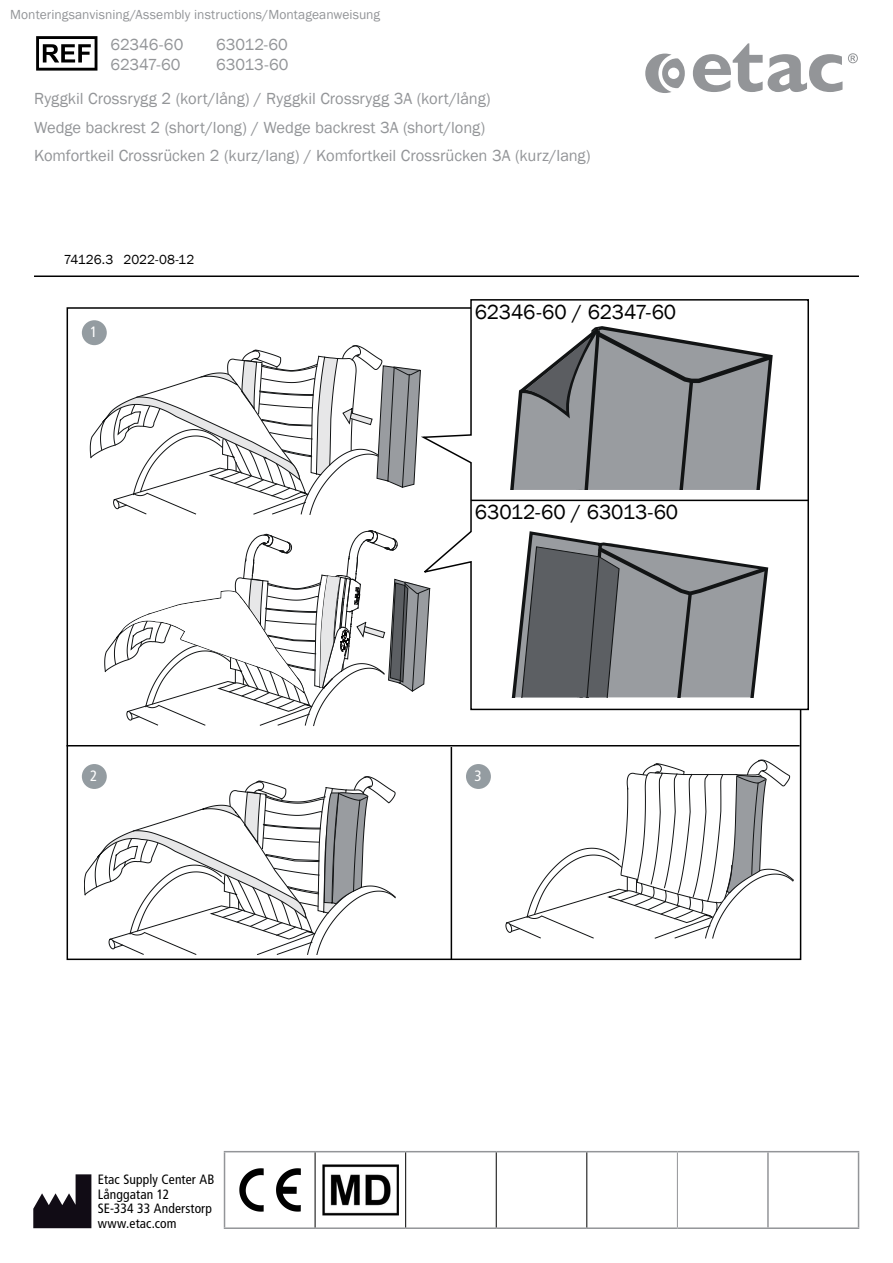
<style>
.page{position:relative;width:893px;height:1263px;background:#fff}
.page>*{position:absolute;margin:0;border:0;box-sizing:border-box;transform-origin:0 0}
.t1{font:21px "Franklin Gothic";letter-spacing:-.005em;color:#000}
.t2{font:16.5px/28.3px "Franklin Gothic";letter-spacing:-.005em;color:#939598}
.t3{font:condensed 15px "Frutiger LT Pro";color:#fff}
.t4{font:condensed 13.5px/14.7px "Frutiger LT Pro";letter-spacing:.01em;color:#000}
.t5{font:13.5px "Franklin Gothic";letter-spacing:.005em;color:#939598}
.t6{font:13.5px "Franklin Gothic";color:#000}
</style>
<div class="page">
<svg style="left:848px;top:53px;width:10px;height:10px"></svg>
<svg style="left:693px;top:43px;width:149px;height:49px"></svg>
<svg style="left:645px;top:54px;width:40px;height:39px"></svg>
<hr style="left:224px;top:1152px;width:1px;height:75px;background:#939598">
<hr style="left:224px;top:1151px;width:91px;height:1px;background:#939598">
<hr style="left:224px;top:1227px;width:91px;height:2px;background:#939598">
<hr style="left:315px;top:1151px;width:91px;height:1px;background:#939598">
<hr style="left:406px;top:1151px;width:90px;height:1px;background:#939598">
<hr style="left:496px;top:1151px;width:91px;height:1px;background:#939598">
<hr style="left:315px;top:1227px;width:91px;height:2px;background:#939598">
<hr style="left:406px;top:1227px;width:90px;height:2px;background:#939598">
<hr style="left:496px;top:1227px;width:91px;height:2px;background:#939598">
<hr style="left:587px;top:1151px;width:90px;height:1px;background:#939598">
<hr style="left:587px;top:1227px;width:90px;height:2px;background:#939598">
<hr style="left:677px;top:1151px;width:91px;height:1px;background:#939598">
<hr style="left:768px;top:1151px;width:91px;height:1px;background:#939598">
<hr style="left:767px;top:1152px;width:2px;height:75px;background:#939598">
<hr style="left:858px;top:1152px;width:1px;height:75px;background:#939598">
<hr style="left:677px;top:1227px;width:91px;height:2px;background:#939598">
<hr style="left:768px;top:1227px;width:91px;height:2px;background:#939598">
<hr style="left:315px;top:1152px;width:1px;height:75px;background:#000">
<hr style="left:405px;top:1152px;width:1px;height:75px;background:#000">
<hr style="left:496px;top:1152px;width:1px;height:75px;background:#000">
<hr style="left:587px;top:1152px;width:1px;height:75px;background:#000">
<hr style="left:677px;top:1152px;width:1px;height:75px;background:#939598">
<svg style="left:33px;top:1174px;width:58px;height:54px"></svg>
<svg style="left:239px;top:1168px;width:25px;height:44px"></svg>
<svg style="left:276px;top:1168px;width:25px;height:43px"></svg>
<img style="left:322px;top:1164px;width:77px;height:51px">
<hr style="left:34px;top:275px;width:825px;height:2px;background:#000">
<svg style="left:36px;top:36px;width:61px;height:35px"></svg>
<svg style="left:90px;top:345px;width:328px;height:170px"></svg>
<svg style="left:81px;top:776px;width:314px;height:179px"></svg>
<svg style="left:506px;top:760px;width:288px;height:178px"></svg>
<hr style="left:67px;top:745px;width:733px;height:1px;background:#000">
<hr style="left:451px;top:747px;width:1px;height:213px;background:#000">
<svg style="left:418px;top:299px;width:391px;height:412px"></svg>
<svg style="left:496px;top:324px;width:279px;height:166px"></svg>
<svg style="left:485px;top:529px;width:285px;height:168px"></svg>
<hr style="left:471px;top:500px;width:337px;height:1px;background:#000">
<div style="left:82px;top:320px;width:25px;height:25px;background:#949ca1;border-radius:50%"></div>
<div style="left:82px;top:764px;width:25px;height:25px;background:#949ca1;border-radius:50%"></div>
<div style="left:466px;top:764px;width:25px;height:25px;background:#949ca1;border-radius:50%"></div>
<svg style="left:104px;top:530px;width:327px;height:196px"></svg>
<p class="t5" style="left:10px;top:6px;width:371px">Monteringsanvisning/Assembly instructions/Montageanweisung</p>
<p class="t2" style="left:111px;top:35px;width:74px;line-height:19.8px">62346-60<br>62347-60</p>
<p class="t2" style="left:216px;top:35px;width:74px;line-height:19.8px">63012-60<br>63013-60</p>
<p class="t2" style="left:34px;top:85px;width:558px">Ryggkil Crossrygg 2 (kort/lång) / Ryggkil Crossrygg 3A (kort/lång)<br>Wedge backrest 2 (short/long) / Wedge backrest 3A (short/long)<br>Komfortkeil Crossrücken 2 (kurz/lang) / Komfortkeil Crossrücken 3A (kurz/lang)</p>
<p class="t6" style="left:64px;top:251px;width:132px">74126.3 2022-08-12</p>
<p class="t3" style="left:90px;top:323px;width:9px">1</p>
<p class="t1" style="left:475px;top:299px;width:203px">62346-60 / 62347-60</p>
<p class="t1" style="left:475px;top:499px;width:205px">63012-60 / 63013-60</p>
<p class="t3" style="left:90px;top:767px;width:9px">2</p>
<p class="t3" style="left:474px;top:767px;width:9px">3</p>
<p class="t4" style="left:98px;top:1172px;width:118px">Etac Supply Center AB<br>Långgatan 12<br>SE-334 33 Anderstorp www.etac.com</p>
</div>
